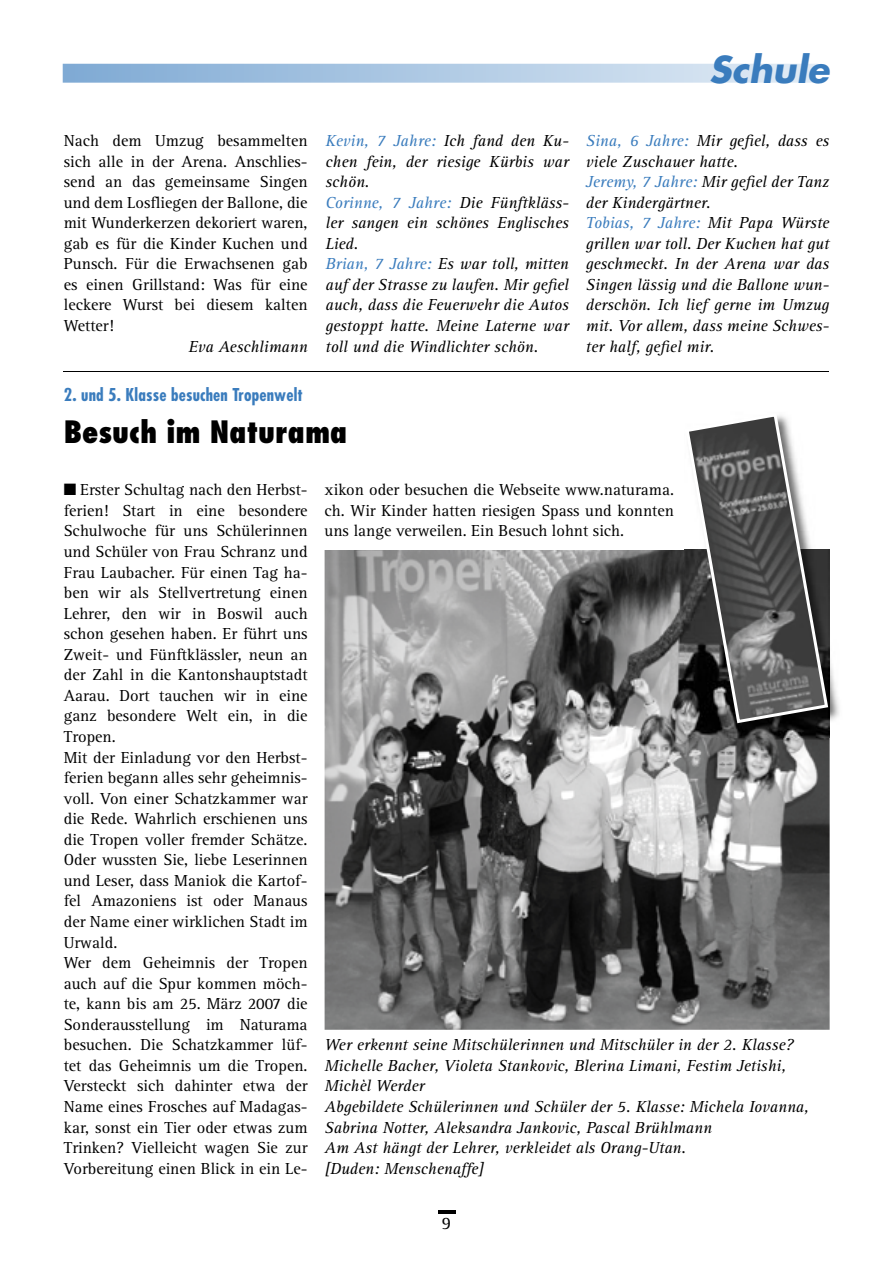
<style>
.page{position:relative;width:893px;height:1263px;background:#fff}
.page>*{position:absolute;margin:0;border:0;box-sizing:border-box;transform-origin:0 0}
.t1{font:italic 700 36px "Futura";color:#3a7cbd}
.t2{font:800 condensed 30px "Futura";color:#000}
.t3{font:18px "Rotis Serif";color:#000}
.t4{font:700 condensed 17.25px "Futura";letter-spacing:.01em;color:#3a7cbd}
.t5{font:16.5px/20.5px "Rotis Serif";color:#000;text-align:justify}
.t6{font:italic 16.5px/20.5px "Rotis Serif";color:#000}
.s1{color:#3a7cbd}
</style>
<div class="page">
<hr style="left:438px;top:1211px;width:17px;height:3px;background:#000">
<svg style="left:63px;top:64px;width:755px;height:19px;background:#b1cbe5"></svg>
<hr style="left:64px;top:371px;width:765px;height:1px;background:#000">
<img style="left:325px;top:550px;width:505px;height:480px">
<img style="left:684px;top:549px;width:155px;height:172px">
<img style="left:684px;top:550px;width:146px;height:187px">
<svg style="left:685px;top:415px;width:143px;height:308px"></svg>
<h1 class="t1" style="left:709px;top:45px;width:121px">Schule</h1>
<p class="t5" style="left:64px;top:131px;width:245px">Nach dem Umzug besammelten sich alle in der Arena. Anschlies&shy;send an das gemeinsame Singen und dem Losfliegen der Ballone, die mit Wunderkerzen dekoriert waren, gab es für die Kinder Kuchen und Punsch. Für die Erwachsenen gab es einen Grillstand: Was für eine leckere Wurst bei diesem kalten Wetter!</p>
<p class="t6" style="left:188px;top:336px;width:121px">Eva Aeschlimann</p>
<p class="t6" style="left:325px;top:131px;width:245px"><span class="s1">Kevin, 7 Jahre:</span> Ich fand den Ku&shy;chen fein, der riesige Kürbis war schön.<br><span class="s1">Corinne, 7 Jahre:</span> Die Fünftkläss&shy;ler sangen ein schönes Englisches<br>Lied.<br><span class="s1">Brian, 7 Jahre:</span> Es war toll, mitten auf der Strasse zu laufen. Mir gefiel auch, dass die Feuerwehr die Autos gestoppt hatte. Meine Laterne war toll und die Windlichter schön.</p>
<p class="t6" style="left:586px;top:131px;width:245px"><span class="s1">Sina, 6 Jahre:</span> Mir gefiel, dass es viele Zuschauer hatte.<br><span class="s1">Jeremy, 7 Jahre:</span> Mir gefiel der Tanz der Kindergärtner.<br><span class="s1">Tobias, 7 Jahre:</span> Mit Papa Würste grillen war toll. Der Kuchen hat gut geschmeckt. In der Arena war das<br>Singen lässig und die Ballone wun&shy;derschön. Ich lief gerne im Umzug mit. Vor allem, dass meine Schwes&shy;ter half, gefiel mir.</p>
<p class="t4" style="left:64px;top:384px;width:241px">2. und 5. Klasse besuchen Tropenwelt</p>
<h2 class="t2" style="left:64px;top:413px;width:285px">Besuch im Naturama</h2>
<p class="t5" style="left:64px;top:480px;width:245px;text-align:left">■ Erster Schultag nach den Herbst&shy;ferien! Start in eine besondere<br>Schulwoche für uns Schülerinnen und Schüler von Frau Schranz und<br>Frau Laubacher. Für einen Tag ha&shy;ben wir als Stellvertretung einen<br>Lehrer, den wir in Boswil auch schon gesehen haben. Er führt uns<br>Zweit- und Fünftklässler, neun an der Zahl in die Kantonshauptstadt<br>Aarau. Dort tauchen wir in eine ganz besondere Welt ein, in die<br>Tropen.<br>Mit der Einladung vor den Herbst&shy;ferien begann alles sehr geheimnis&shy;voll. Von einer Schatzkammer war die Rede. Wahrlich erschienen uns die Tropen voller fremder Schätze.<br>Oder wussten Sie, liebe Leserinnen und Leser, dass Maniok die Kartof&shy;fel Amazoniens ist oder Manaus der Name einer wirklichen Stadt im<br>Urwald.<br>Wer dem Geheimnis der Tropen auch auf die Spur kommen möch&shy;te, kann bis am 25. März 2007 die<br>Sonderausstellung im Naturama besuchen. Die Schatzkammer lüf&shy;tet das Geheimnis um die Tropen.<br>Versteckt sich dahinter etwa der<br>Name eines Frosches auf Madagas&shy;kar, sonst ein Tier oder etwas zum<br>Trinken? Vielleicht wagen Sie zur<br>Vorbereitung einen Blick in ein Le-</p>
<p class="t5" style="left:325px;top:480px;width:351px">xikon oder besuchen die Webseite www.naturama. ch. Wir Kinder hatten riesigen Spass und konnten uns lange verweilen. Ein Besuch lohnt sich.</p>
<p class="t6" style="left:325px;top:1035px;width:486px">Wer erkennt seine Mitschülerinnen und Mitschüler in der 2. Klasse?<br>Michelle Bacher, Violeta Stankovic, Blerina Limani, Festim Jetishi, Michèl Werder<br>Abgebildete Schülerinnen und Schüler der 5. Klasse: Michela Iovanna, Sabrina Notter, Aleksandra Jankovic, Pascal Brühlmann<br>Am Ast hängt der Lehrer, verkleidet als Orang-Utan.<br>[Duden: Menschenaffe]</p>
<p class="t3" style="left:442px;top:1212px;width:11px">9</p>
</div>
